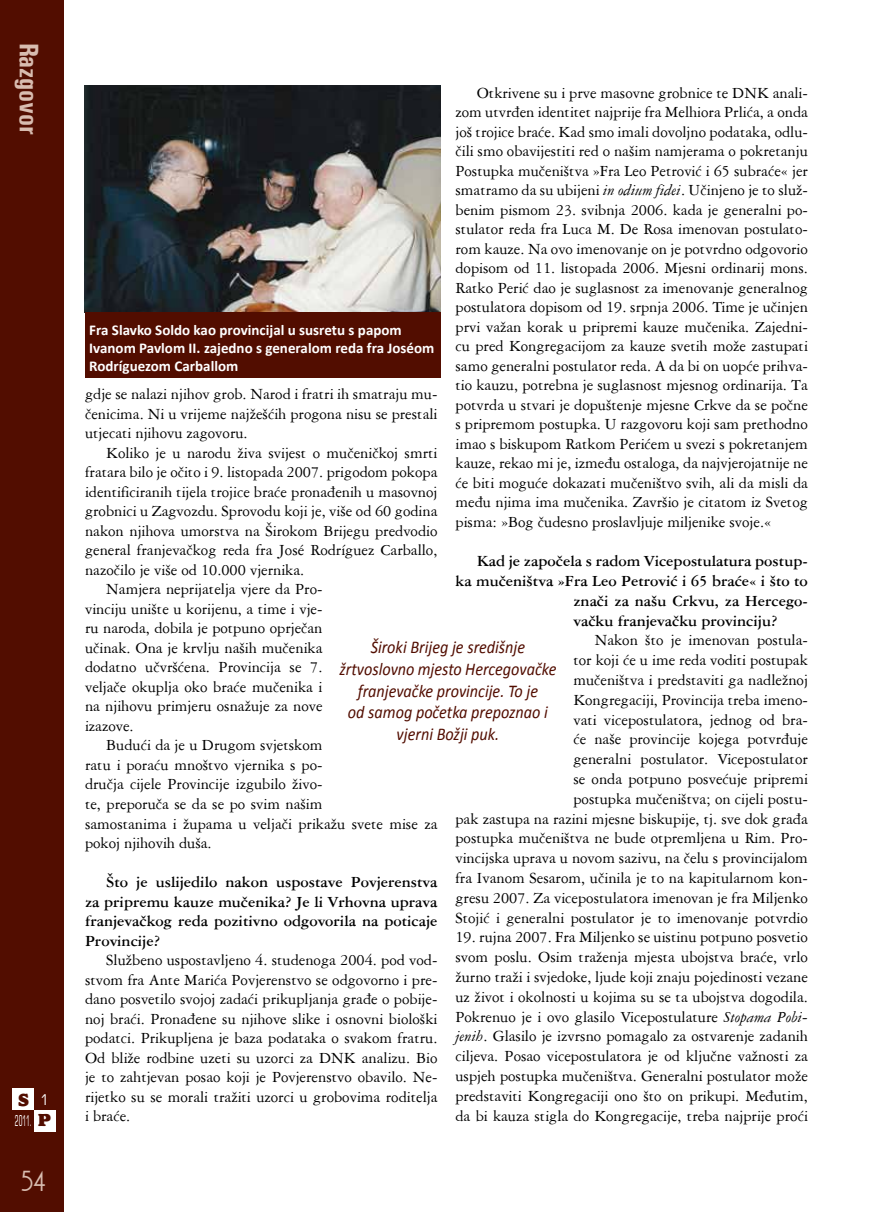
<style>
.page{position:relative;width:893px;height:1212px;background:#fff}
.page>*{position:absolute;margin:0;border:0;box-sizing:border-box;transform-origin:0 0}
.t1{font:700 condensed 27px "Univers";color:#d8bcb0}
.t2{font:27px "Andes";color:#d8bcb0}
.t3{font:italic 18px/21.6px "Calibri";color:#520d00;text-align:center;scale:.9 1}
.t4{font:800 18px/20.2px "Alfredo";color:#520d00;text-align:right}
.t5{font:16.5px/19.5px "American Garamond BT";color:#000;text-align:justify}
.t6{font:700 16.5px/19.5px "American Garamond BT";color:#000;text-align:justify}
.t7{font:700 15px/18px "Calibri";color:#fff}
.t8{font:condensed 15px "Square 721 BT";color:#fff;scale:.5 1}
.s1{font-family:"Square 721 BT";font-weight:400;font-stretch:condensed;font-size:15px;color:#fff}
.s2{font-style:italic}
</style>
<div class="page">
<div style="left:0;top:0;width:64px;height:1212px;background:#520d00"></div>
<div style="left:13px;top:1089px;width:21px;height:21px;background:#fff"></div>
<div style="left:34px;top:1110px;width:21px;height:21px;background:#fff"></div>
<img style="left:85px;top:85px;width:355px;height:227px">
<div style="left:85px;top:312px;width:355px;height:66px;background:#520d00"></div>
<h1 class="t1" style="left:46px;top:43px;width:94px;rotate:90deg">Razgovor</h1>
<p class="t4" style="left:18px;top:1090px;width:34px">S <span class="s1">1 </span>p</p>
<p class="t8" style="left:15px;top:1112px;width:35px">2011.</p>
<h1 class="t2" style="left:21px;top:1169px;width:26px">54</h1>
<p class="t5" style="left:455px;top:83px;width:354px;text-indent:21px">Otkrivene su i prve masovne grobnice te DNK anali&shy;zom utvrđen identitet najprije fra Melhiora Prlića, a onda još trojice braće. Kad smo imali dovoljno podataka, odlu&shy;čili smo obavijestiti red o našim namjerama o pokretanju Postupka mučeništva »Fra Leo Petrović i 65 subraće« jer smatramo da su ubijeni <span class="s2">in odium fidei</span>. Učinjeno je to služ&shy;benim pismom 23. svibnja 2006. kada je generalni po&shy;stulator reda fra Luca M. De Rosa imenovan postulato&shy;rom kauze. Na ovo imenovanje on je potvrdno odgovorio dopisom od 11. listopada 2006. Mjesni ordinarij mons.<br>Ratko Perić dao je suglasnost za imenovanje generalnog postulatora dopisom od 19. srpnja 2006. Time je učinjen prvi važan korak u pripremi kauze mučenika. Zajedni&shy;cu pred Kongregacijom za kauze svetih može zastupati samo generalni postulator reda. A da bi on uopće prihva&shy;tio kauzu, potrebna je suglasnost mjesnog ordinarija. Ta potvrda u stvari je dopuštenje mjesne Crkve da se počne s pripremom postupka. U razgovoru koji sam prethodno imao s biskupom Ratkom Perićem u svezi s pokretanjem kauze, rekao mi je, između ostaloga, da najvjerojatnije ne će biti moguće dokazati mučeništvo svih, ali da misli da među njima ima mučenika. Završio je citatom iz Svetog pisma: »Bog čudesno proslavljuje miljenike svoje.«</p>
<p class="t6" style="left:477px;top:551px;width:333px">Kad je započela s radom Vicepostulatura postup-</p>
<p class="t6" style="left:455px;top:570px;width:354px">ka mučeništva »Fra Leo Petrović i 65 braće« i što to</p>
<p class="t6" style="left:573px;top:590px;width:236px">znači za našu Crkvu, za Hercego-</p>
<p class="t6" style="left:573px;top:610px;width:206px">vačku franjevačku provinciju?</p>
<p class="t5" style="left:455px;top:630px;width:354px;text-align:right">Nakon što je imenovan postula-<br>tor koji će u ime reda voditi postupak<br>mučeništva i predstaviti ga nadležnoj<br>Kongregaciji, Provincija treba imeno-<br>vati vicepostulatora, jednog od bra-<br>će naše provincije kojega potvrđuje<br>generalni postulator. Vicepostulator<br>se onda potpuno posvećuje pripremi<br>postupka mučeništva; on cijeli postu-<br>pak zastupa na razini mjesne biskupije, tj. sve dok građa postupka mučeništva ne bude otpremljena u Rim. Pro&shy;vincijska uprava u novom sazivu, na čelu s provincijalom fra Ivanom Sesarom, učinila je to na kapitularnom kon&shy;gresu 2007. Za vicepostulatora imenovan je fra Miljenko Stojić i generalni postulator je to imenovanje potvrdio</p>
<p class="t5" style="left:455px;top:927px;width:354px">19. rujna 2007. Fra Miljenko se uistinu potpuno posvetio svom poslu. Osim traženja mjesta ubojstva braće, vrlo žurno traži i svjedoke, ljude koji znaju pojedinosti vezane uz život i okolnosti u kojima su se ta ubojstva dogodila.<br>Pokrenuo je i ovo glasilo Vicepostulature <span class="s2">Stopama Pobi&shy;jenih</span>. Glasilo je izvrsno pomagalo za ostvarenje zadanih ciljeva. Posao vicepostulatora je od ključne važnosti za uspjeh postupka mučeništva. Generalni postulator može predstaviti Kongregaciji ono što on prikupi. Međutim, da bi kauza stigla do Kongregacije, treba najprije proći</p>
<p class="t7" style="left:89px;top:320px;width:346px">Fra Slavko Soldo kao provincijal u susretu s papom<br>Ivanom Pavlom II. zajedno s generalom reda fra Joséom<br>Rodríguezom Carballom</p>
<p class="t5" style="left:85px;top:384px;width:354px">gdje se nalazi njihov grob. Narod i fratri ih smatraju mu&shy;čenicima. Ni u vrijeme najžešćih progona nisu se prestali utjecati njihovu zagovoru.</p>
<p class="t5" style="left:106px;top:443px;width:333px">Koliko je u narodu živa svijest o mučeničkoj smrti</p>
<p class="t5" style="left:85px;top:462px;width:354px">fratara bilo je očito i 9. listopada 2007. prigodom pokopa</p>
<p class="t5" style="left:85px;top:482px;width:354px">identificiranih tijela trojice braće pronađenih u masovnoj</p>
<p class="t5" style="left:85px;top:501px;width:354px">grobnici u Zagvozdu. Sprovodu koji je, više od 60 godina</p>
<p class="t5" style="left:85px;top:521px;width:354px">nakon njihova umorstva na Širokom Brijegu predvodio</p>
<p class="t5" style="left:85px;top:540px;width:354px">general franjevačkog reda fra José Rodríguez Carballo,</p>
<p class="t5" style="left:85px;top:560px;width:221px">nazočilo je više od 10.000 vjernika.</p>
<p class="t5" style="left:106px;top:579px;width:218px">Namjera neprijatelja vjere da Pro-</p>
<p class="t5" style="left:85px;top:599px;width:239px">vinciju unište u korijenu, a time i vje-</p>
<p class="t5" style="left:85px;top:618px;width:239px">ru naroda, dobila je potpuno oprječan</p>
<p class="t5" style="left:85px;top:638px;width:239px">učinak. Ona je krvlju naših mučenika</p>
<p class="t5" style="left:85px;top:657px;width:239px">dodatno učvršćena. Provincija se 7.</p>
<p class="t5" style="left:85px;top:677px;width:239px">veljače okuplja oko braće mučenika i</p>
<p class="t5" style="left:85px;top:696px;width:239px">na njihovu primjeru osnažuje za nove</p>
<p class="t5" style="left:85px;top:716px;width:50px">izazove.</p>
<p class="t5" style="left:106px;top:735px;width:218px">Budući da je u Drugom svjetskom</p>
<p class="t5" style="left:85px;top:755px;width:239px">ratu i poraću mnoštvo vjernika s po-</p>
<p class="t5" style="left:85px;top:774px;width:239px">dručja cijele Provincije izgubilo živo-</p>
<p class="t5" style="left:85px;top:794px;width:239px">te, preporuča se da se po svim našim</p>
<p class="t5" style="left:85px;top:813px;width:354px">samostanima i župama u veljači prikažu svete mise za</p>
<p class="t5" style="left:85px;top:833px;width:128px">pokoj njihovih duša.</p>
<p class="t6" style="left:85px;top:872px;width:354px;text-indent:21px">Što je uslijedilo nakon uspostave Povjerenstva za pripremu kauze mučenika? Je li Vrhovna uprava franjevačkog reda pozitivno odgovorila na poticaje Provincije?</p>
<p class="t5" style="left:85px;top:950px;width:354px;text-indent:21px">Službeno uspostavljeno 4. studenoga 2004. pod vod&shy;stvom fra Ante Marića Povjerenstvo se odgovorno i pre&shy;dano posvetilo svojoj zadaći prikupljanja građe o pobije&shy;noj braći. Pronađene su njihove slike i osnovni biološki podatci. Prikupljena je baza podataka o svakom fratru.<br>Od bliže rodbine uzeti su uzorci za DNK analizu. Bio je to zahtjevan posao koji je Povjerenstvo obavilo. Ne&shy;rijetko su se morali tražiti uzorci u grobovima roditelja i braće.</p>
<p class="t3" style="left:340px;top:636px;width:242px">Široki Brijeg je središnje žrtvoslovno mjesto Hercegovačke franjevačke provincije. To je<br>od samog početka prepoznao i vjerni Božji puk.</p>
</div>
